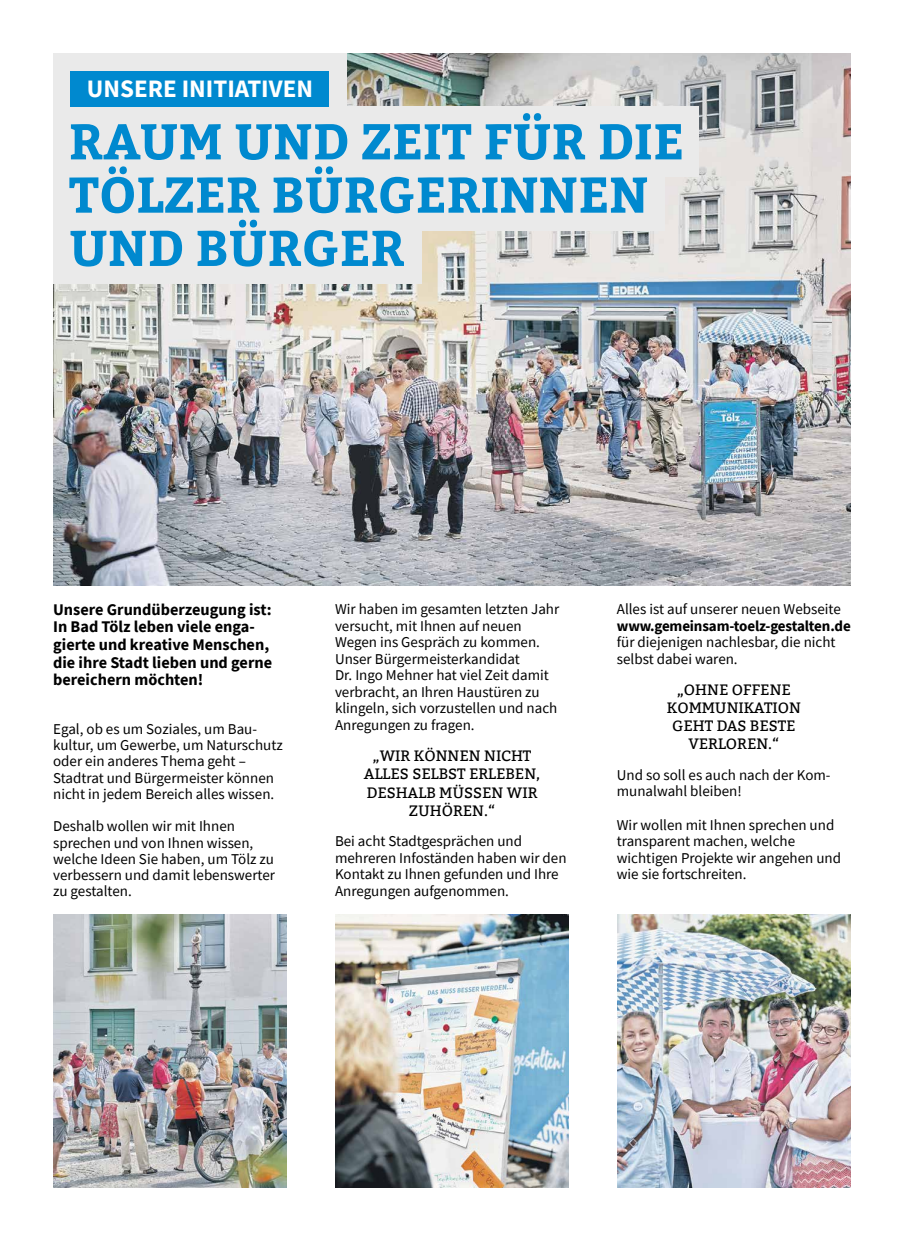
<style>
.page{position:relative;width:904px;height:1241px;background:#fff}
.page>*{position:absolute;margin:0;border:0;box-sizing:border-box;transform-origin:0 0}
.t1{font:700 50px/53.2px "Bitter";color:#0089cf}
.t2{font:700 25px "Source Sans Pro";color:#fff}
.t3{font:700 16.25px/17.5px "Source Sans Pro";color:#000}
.t4{font:15px/16.6px "Source Sans Pro";color:#000}
.t5{font:15px/18.1px "Bitter";color:#000;text-align:center}
.t6{font:700 15px "Source Sans Pro";letter-spacing:-.01em;color:#000}
</style>
<div class="page">
<img style="left:53px;top:53px;width:797px;height:532px">
<div style="left:53px;top:53px;width:294px;height:71px;background:#eaeaea"></div>
<div style="left:53px;top:106px;width:645px;height:71px;background:#eaeaea"></div>
<div style="left:53px;top:159px;width:611px;height:71px;background:#eaeaea"></div>
<div style="left:53px;top:213px;width:369px;height:70px;background:#eaeaea"></div>
<div style="left:71px;top:71px;width:258px;height:35px;background:#0089cf"></div>
<img style="left:53px;top:914px;width:233px;height:273px">
<img style="left:617px;top:914px;width:233px;height:273px">
<img style="left:335px;top:914px;width:233px;height:273px">
<h2 class="t2" style="left:87px;top:72px;width:228px">UNSERE INITIATIVEN</h2>
<h1 class="t1" style="left:69px;top:115px;width:616px">RAUM UND ZEIT FÜR DIE<br>TÖLZER BÜRGERINNEN<br>UND BÜRGER</h1>
<p class="t3" style="left:53px;top:600px;width:220px">Unsere Grundüberzeugung ist:<br>In Bad Tölz leben viele enga&shy;gierte und kreative Menschen, die ihre Stadt lieben und gerne bereichern möchten!</p>
<p class="t4" style="left:53px;top:720px;width:231px;line-height:16.2px">Egal, ob es um Soziales, um Bau&shy;kultur, um Gewerbe, um Naturschutz oder ein anderes Thema geht – Stadtrat und Bürgermeister können nicht in jedem Bereich alles wissen.</p>
<p class="t4" style="left:53px;top:818px;width:223px;line-height:16.2px">Deshalb wollen wir mit Ihnen sprechen und von Ihnen wissen, welche Ideen Sie haben, um Tölz zu verbessern und damit lebenswerter zu gestalten.</p>
<p class="t4" style="left:335px;top:600px;width:226px">Wir haben im gesamten letzten Jahr versucht, mit Ihnen auf neuen<br>Wegen ins Gespräch zu kommen.<br>Unser Bürgermeisterkandidat<br>Dr. Ingo Mehner hat viel Zeit damit verbracht, an Ihren Haustüren zu klingeln, sich vorzustellen und nach<br>Anregungen zu fragen.</p>
<p class="t5" style="left:364px;top:747px;width:178px">„WIR KÖNNEN NICHT<br>ALLES SELBST ERLEBEN,<br>DESHALB MÜSSEN WIR<br>ZUHÖREN.“</p>
<p class="t4" style="left:335px;top:832px;width:233px">Bei acht Stadtgesprächen und mehreren Infoständen haben wir den<br>Kontakt zu Ihnen gefunden und Ihre<br>Anregungen aufgenommen.</p>
<p class="t4" style="left:617px;top:600px;width:225px">Alles ist auf unserer neuen Webseite</p>
<p class="t6" style="left:617px;top:615px;width:235px">www.gemeinsam-toelz-gestalten.de</p>
<p class="t4" style="left:617px;top:633px;width:220px">für diejenigen nachlesbar, die nicht selbst dabei waren.</p>
<p class="t5" style="left:666px;top:680px;width:136px">„OHNE OFFENE<br>KOMMUNIKATION<br>GEHT DAS BESTE<br>VERLOREN.“</p>
<p class="t4" style="left:617px;top:766px;width:215px">Und so soll es auch nach der Kom&shy;munalwahl bleiben!</p>
<p class="t4" style="left:617px;top:816px;width:226px">Wir wollen mit Ihnen sprechen und transparent machen, welche wichtigen Projekte wir angehen und wie sie fortschreiten.</p>
</div>
